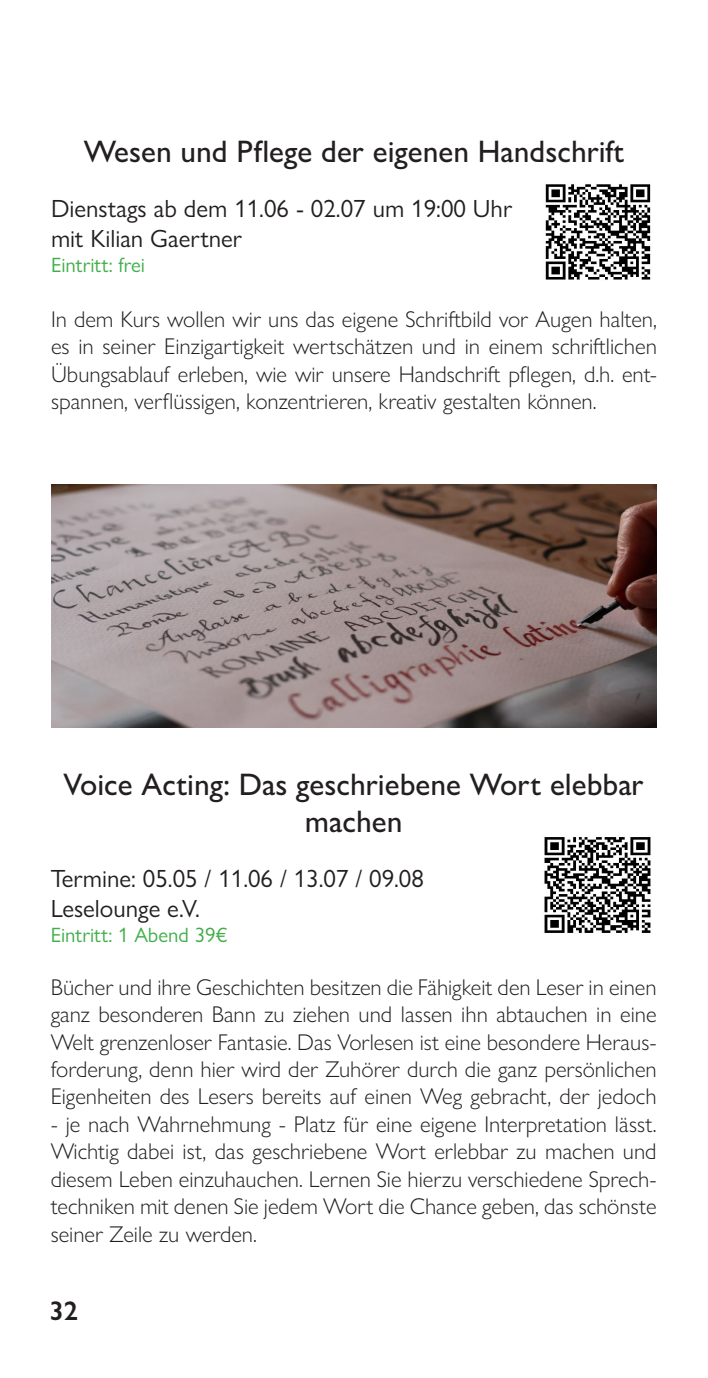
<style>
.page{position:relative;width:708px;height:1378px;background:#fff}
.page>*{position:absolute;margin:0;border:0;box-sizing:border-box;transform-origin:0 0}
.t1{font:500 31.28px/37.6px "Gill Sans Nova";color:#231f20;text-align:center}
.t2{font:600 27px "Gill Sans Nova";color:#231f20}
.t3{font:24.97px "Gill Sans Nova";color:#231f20}
.t4{font:300 22.95px/27.4px "Gill Sans Nova";color:#231f20;text-align:justify}
.t5{font:20.7px "Gill Sans Nova";color:#40ae49}
</style>
<div class="page">
<img style="left:545px;top:184px;width:106px;height:96px">
<img style="left:544px;top:837px;width:107px;height:96px">
<img style="left:51px;top:484px;width:606px;height:243px">
<p class="t1" style="left:84px;top:132px;width:542px">Wesen und Pflege der eigenen Handschrift</p>
<p class="t3" style="left:51px;top:193px;width:463px">Dienstags ab dem 11.06 - 02.07 um 19:00 Uhr</p>
<p class="t3" style="left:51px;top:223px;width:193px">mit Kilian Gaertner</p>
<p class="t5" style="left:51px;top:252px;width:96px">Eintritt: frei</p>
<p class="t4" style="left:51px;top:305px;width:607px">In dem Kurs wollen wir uns das eigene Schriftbild vor Augen halten, es in seiner Einzigartigkeit wertschätzen und in einem schriftlichen Übungsablauf erleben, wie wir unsere Handschrift pflegen, d.h. ent&shy;spannen, verflüssigen, konzentrieren, kreativ gestalten können.</p>
<p class="t1" style="left:64px;top:765px;width:581px">Voice Acting: Das geschriebene Wort elebbar machen</p>
<p class="t3" style="left:51px;top:863px;width:375px">Termine: 05.05 / 11.06 / 13.07 / 09.08</p>
<p class="t3" style="left:51px;top:893px;width:151px">Leselounge e.V.</p>
<p class="t5" style="left:51px;top:922px;width:178px">Eintritt: 1 Abend 39€</p>
<p class="t4" style="left:51px;top:973px;width:607px">Bücher und ihre Geschichten besitzen die Fähigkeit den Leser in einen ganz besonderen Bann zu ziehen und lassen ihn abtauchen in eine Welt grenzenloser Fantasie. Das Vorlesen ist eine besondere Heraus&shy;forderung, denn hier wird der Zuhörer durch die ganz persönlichen Eigenheiten des Lesers bereits auf einen Weg gebracht, der jedoch</p>
<p class="t4" style="left:51px;top:1110px;width:607px">- je nach Wahrnehmung - Platz fü r eine eigene Interpretation lässt.<br>Wichtig dabei ist, das geschriebene Wort erlebbar zu machen und diesem Leben einzuhauchen. Lernen Sie hierzu verschiedene Sprech&shy;techniken mit denen Sie jedem Wort die Chance geben, das schönste seiner Zeile zu werden.</p>
<p class="t2" style="left:49px;top:1293px;width:30px">32</p>
</div>
